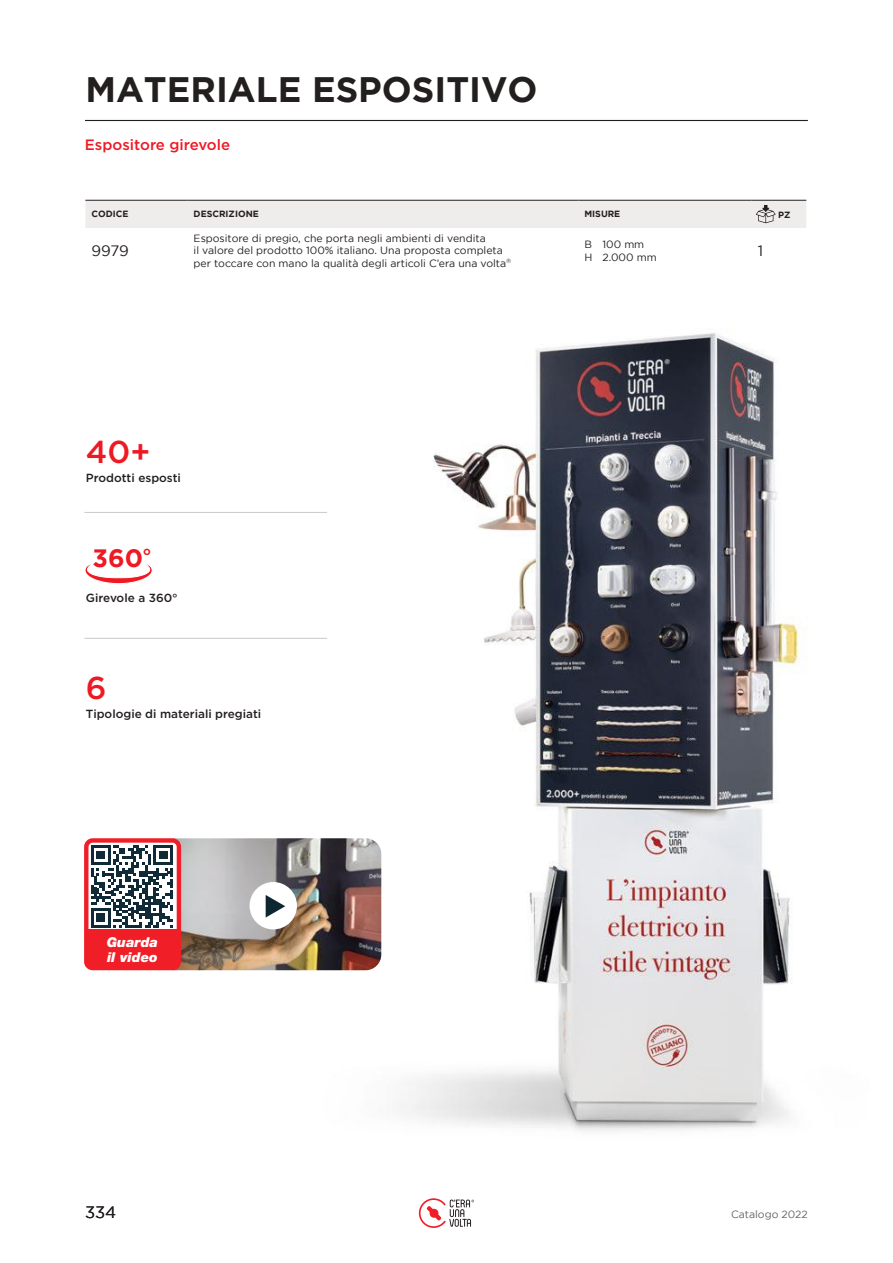
<style>
.page{position:relative;width:893px;height:1263px;background:#fff}
.page>*{position:absolute;margin:0;border:0;box-sizing:border-box;transform-origin:0 0}
.t1{font:700 35.25px "Gotham";color:#241f1f}
.t2{font:500 31.65px "Gotham";color:#ef1923}
.t3{font:700 25.05px "Gotham";color:#ef1923}
.t4{font:16.5px "Gotham";color:#241f1f}
.t5{font:500 15px "Gotham";color:#ef1923}
.t6{font:15px "Gotham";color:#241f1f}
.t7{font:italic 900 13.5px/14.5px "Helvetica Neue";color:#fff}
.t8{font:500 11.7px "Gotham";color:#241f1f}
.t9{font:10.5px/12.6px "Gotham";color:#241f1f}
.t10{font:10.5px "Gotham";color:#656365}
.t11{font:700 9px "Gotham";color:#241f1f}
</style>
<div class="page">
<img style="left:290px;top:333px;width:514px;height:798px">
<svg style="left:85px;top:564px;width:68px;height:20px"></svg>
<hr style="left:84px;top:512px;width:243px;height:1px;background:#cbcacb">
<hr style="left:84px;top:638px;width:243px;height:1px;background:#cbcacb">
<img style="left:177px;top:838px;width:204px;height:132px">
<div style="left:250px;top:882px;width:47px;height:47px;background:#fff;border-radius:50%"></div>
<svg style="left:266px;top:895px;width:19px;height:22px"></svg>
<svg style="left:91px;top:845px;width:82px;height:82px"></svg>
<div style="left:86px;top:929px;width:93px;height:39px;background:#ef1e27"></div>
<div style="left:84px;top:838px;width:97px;height:132px;border:4px solid #ef1e27;border-radius:6px"></div>
<hr style="left:85px;top:120px;width:723px;height:1px;background:#241f1f">
<div style="left:85px;top:200px;width:721px;height:28px;background:#efecec"></div>
<svg style="left:419px;top:1198px;width:55px;height:30px"></svg>
<h1 class="t1" style="left:85px;top:69px;width:454px">MATERIALE ESPOSITIVO</h1>
<h3 class="t5" style="left:85px;top:134px;width:147px">Espositore girevole</h3>
<p class="t11" style="left:91px;top:209px;width:39px">CODICE</p>
<p class="t11" style="left:194px;top:209px;width:67px">DESCRIZIONE</p>
<p class="t11" style="left:584px;top:209px;width:37px">MISURE</p>
<p class="t11" style="left:778px;top:210px;width:14px">PZ</p>
<h3 class="t6" style="left:91px;top:242px;width:39px">9979</h3>
<p class="t9" style="left:194px;top:231px;width:319px">Espositore di pregio, che porta negli ambienti di vendita<br>il valore del prodotto 100% italiano. Una proposta completa per toccare con mano la qualità degli articoli C’era una volta<sup>®</sup></p>
<p class="t9" style="left:584px;top:238px;width:74px">B 100 mm<br>H 2.000 mm</p>
<h3 class="t6" style="left:758px;top:242px;width:7px">1</h3>
<h2 class="t2" style="left:86px;top:431px;width:66px">40+</h2>
<p class="t8" style="left:86px;top:470px;width:96px">Prodotti esposti</p>
<h3 class="t3" style="left:93px;top:544px;width:61px">360<sup>°</sup></h3>
<p class="t8" style="left:86px;top:590px;width:93px">Girevole a 360°</p>
<h2 class="t2" style="left:86px;top:667px;width:22px">6</h2>
<p class="t8" style="left:86px;top:706px;width:177px">Tipologie di materiali pregiati</p>
<p class="t7" style="left:107px;top:935px;width:53px">Guarda il video</p>
<h3 class="t4" style="left:85px;top:1203px;width:33px">334</h3>
<p class="t10" style="left:731px;top:1208px;width:78px">Catalogo 2022</p>
</div>
